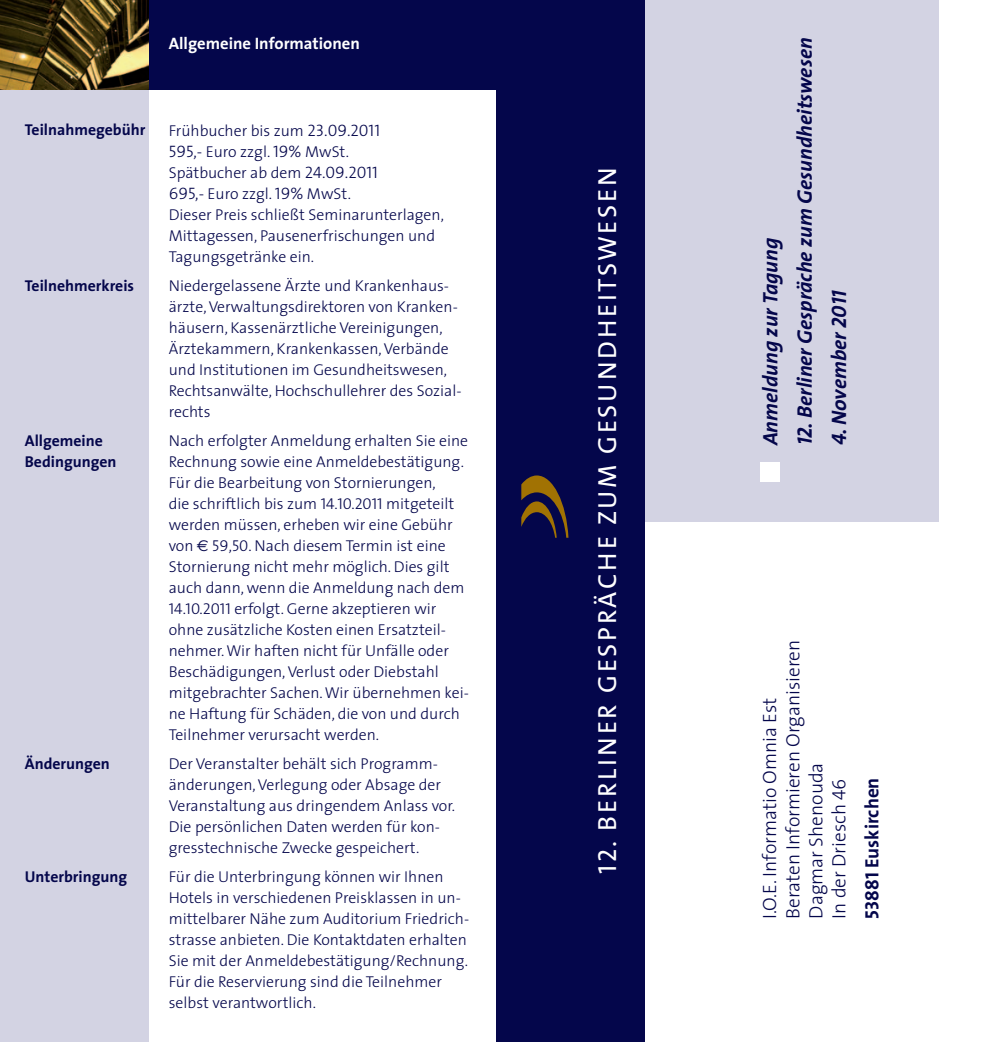
<style>
.page{position:relative;width:993px;height:1042px;background:#fff}
.page>*{position:absolute;margin:0;border:0;box-sizing:border-box;transform-origin:0 0}
.t1{font:26.25px "The Sans Caps";letter-spacing:.1em;color:#fff}
.t2{font:italic 700 21px "The Sans";color:#04064b}
.t3{font:300 19.25px/23.1px "The Sans";color:#04064b}
.t4{font:700 19.25px "The Sans";color:#04064b}
.t5{font:700 16.62px "The Sans";color:#fff}
.t6{font:300 15.75px/21px "The Sans";color:#04064b}
.t7{font:700 15.75px/21px "The Sans";color:#04064b}
.s1{font-family:"The Sans Light Caps";font-weight:400;font-size:16.62px}
.s2{font-family:"The Sans Light Caps";font-weight:400}
.s3{font-family:"Euro Sans";font-weight:400}
.s4{font-family:"The Sans Bold Caps";font-weight:400}
</style>
<div class="page">
<div style="left:0;top:0;width:149px;height:1042px;background:#d3d3e3"></div>
<div style="left:0;top:0;width:496px;height:89px;background:#04064b"></div>
<img style="left:0;top:0;width:149px;height:89px">
<div style="left:645px;top:0;width:293px;height:522px;background:#d3d3e3"></div>
<div style="left:759px;top:462px;width:20px;height:20px;background:#fff"></div>
<div style="left:496px;top:0;width:149px;height:1042px;background:#04064b"></div>
<svg style="left:521px;top:475px;width:47px;height:63px"></svg>
<p class="t5" style="left:169px;top:30px;width:192px">Allgemeine Informationen</p>
<p class="t7" style="left:25px;top:119px;width:122px">Teilnahmegebühr</p>
<p class="t6" style="left:169px;top:120px;width:276px">Frühbucher bis zum <span class="s1">23.09.2011<br>595,-</span> Euro zzgl. <span class="s1">19%</span> MwSt.<br>Spätbucher ab dem <span class="s1">24.09.2011<br>695,-</span> Euro zzgl. <span class="s1">19%</span> MwSt.<br>Dieser Preis schließt Seminarunterlagen,<br>Mittagessen, Pausenerfrischungen und<br>Tagungsgetränke ein.</p>
<p class="t7" style="left:25px;top:275px;width:111px">Teilnehmerkreis</p>
<p class="t6" style="left:169px;top:275px;width:294px">Niedergelassene Ärzte und Krankenhaus&shy;ärzte, Verwaltungsdirektoren von Kranken&shy;häusern, Kassenärztliche Vereinigungen, Ärztekammern, Krankenkassen, Verbände und Institutionen im Gesundheitswesen, Rechtsanwälte, Hochschullehrer des Sozial&shy;rechts</p>
<p class="t7" style="left:25px;top:430px;width:93px">Allgemeine<br>Bedingungen</p>
<p class="t6" style="left:169px;top:430px;width:301px">Nach erfolgter Anmeldung erhalten Sie eine Rechnung sowie eine Anmeldebestätigung.<br>Für die Bearbeitung von Stornierungen,<br>die schriftlich bis zum <span class="s2">14.10.2011</span> mitgeteilt werden müssen, erheben wir eine Gebühr von <span class="s3">€</span> <span class="s2">59,50</span>. Nach diesem Termin ist eine Stornierung nicht mehr möglich. Dies gilt auch dann, wenn die Anmeldung nach dem <span class="s2">14.10.2011</span> erfolgt. Gerne akzeptieren wir ohne zusätzliche Kosten einen Ersatzteil&shy;nehmer. Wir haften nicht für Unfälle oder Beschädigungen, Verlust oder Diebstahl mitgebrachter Sachen. Wir übernehmen kei&shy;ne Haftung für Schäden, die von und durch Teilnehmer verursacht werden.</p>
<p class="t7" style="left:25px;top:752px;width:87px">Änderungen</p>
<p class="t6" style="left:169px;top:752px;width:288px">Der Veranstalter behält sich Programm&shy;änderungen, Verlegung oder Absage der Veranstaltung aus dringendem Anlass vor.<br>Die persönlichen Daten werden für kon&shy;gresstechnische Zwecke gespeichert.</p>
<p class="t7" style="left:25px;top:865px;width:104px">Unterbringung</p>
<p class="t6" style="left:169px;top:865px;width:302px">Für die Unterbringung können wir Ihnen Hotels in verschiedenen Preisklassen in un&shy;mittelbarer Nähe zum Auditorium Friedrich&shy;strasse anbieten. Die Kontaktdaten erhalten Sie mit der Anmeldebestätigung/Rechnung.<br>Für die Reservierung sind die Teilnehmer selbst verantwortlich.</p>
<h1 class="t1" style="left:585px;top:874px;width:708px;rotate:-90deg">12. BERLINER GESPRÄCHE ZUM GESUNDHEITSWESEN</h1>
<h2 class="t2" style="left:752px;top:445px;width:210px;rotate:-90deg">Anmeldung zur Tagung</h2>
<h2 class="t2" style="left:786px;top:445px;width:409px;rotate:-90deg"><span class="s4">12.</span> Berliner Gespräche zum Gesundheitswesen</h2>
<h2 class="t2" style="left:821px;top:445px;width:157px;rotate:-90deg"><span class="s4">4.</span> November <span class="s4">2011</span></h2>
<p class="t3" style="left:757px;top:918px;width:280px;rotate:-90deg">I.O.E. Informatio Omnia Est<br>Beraten Informieren Organisieren<br>Dagmar Shenouda<br>In der Driesch <span class="s2">46</span></p>
<p class="t4" style="left:855px;top:918px;width:143px;rotate:-90deg"><span class="s4">53881</span> Euskirchen</p>
</div>
